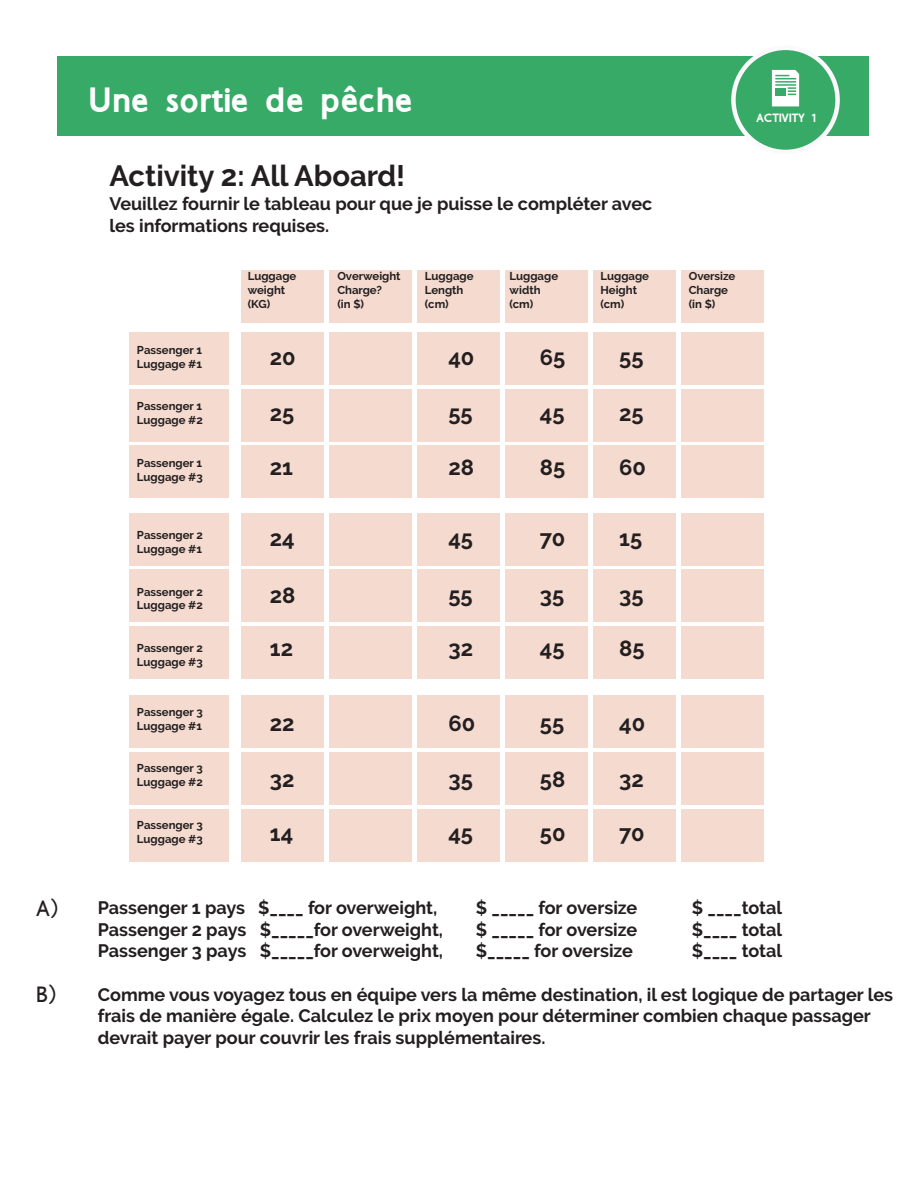
<style>
.page{position:relative;width:918px;height:1188px;background:#fff}
.page>*{position:absolute;margin:0;border:0;box-sizing:border-box;transform-origin:0 0}
.t1{font:700 35.7px "Aboriginal Sans";color:#fff}
.t2{font:700 29.25px "Raleway";color:#231f20}
.t3{font:22.5px "Aboriginal Sans";color:#231f20}
.t4{font:700 21.9px "Raleway";color:#231f20}
.t5{font:700 18px/21.6px "Raleway";color:#231f20}
.t6{font:700 12.3px "Aboriginal Sans";color:#fff}
.t7{font:700 11.4px/13.6px "Raleway";color:#231f20}
</style>
<div class="page">
<div style="left:129px;top:446px;width:100px;height:52px;background:#f4dacf"></div>
<div style="left:129px;top:389px;width:100px;height:52px;background:#f4dacf"></div>
<div style="left:129px;top:332px;width:100px;height:52px;background:#f4dacf"></div>
<div style="left:241px;top:270px;width:83px;height:52px;background:#f4dacf"></div>
<div style="left:329px;top:270px;width:83px;height:52px;background:#f4dacf"></div>
<div style="left:417px;top:270px;width:83px;height:52px;background:#f4dacf"></div>
<div style="left:505px;top:270px;width:83px;height:52px;background:#f4dacf"></div>
<div style="left:593px;top:270px;width:83px;height:52px;background:#f4dacf"></div>
<div style="left:681px;top:270px;width:83px;height:52px;background:#f4dacf"></div>
<div style="left:241px;top:332px;width:83px;height:52px;background:#f4dacf"></div>
<div style="left:329px;top:332px;width:83px;height:52px;background:#f4dacf"></div>
<div style="left:417px;top:332px;width:83px;height:52px;background:#f4dacf"></div>
<div style="left:505px;top:332px;width:83px;height:52px;background:#f4dacf"></div>
<div style="left:593px;top:332px;width:83px;height:52px;background:#f4dacf"></div>
<div style="left:681px;top:332px;width:83px;height:52px;background:#f4dacf"></div>
<div style="left:241px;top:389px;width:83px;height:52px;background:#f4dacf"></div>
<div style="left:329px;top:389px;width:83px;height:52px;background:#f4dacf"></div>
<div style="left:417px;top:389px;width:83px;height:52px;background:#f4dacf"></div>
<div style="left:505px;top:389px;width:83px;height:52px;background:#f4dacf"></div>
<div style="left:593px;top:389px;width:83px;height:52px;background:#f4dacf"></div>
<div style="left:681px;top:389px;width:83px;height:52px;background:#f4dacf"></div>
<div style="left:241px;top:446px;width:83px;height:52px;background:#f4dacf"></div>
<div style="left:329px;top:446px;width:83px;height:52px;background:#f4dacf"></div>
<div style="left:417px;top:446px;width:83px;height:52px;background:#f4dacf"></div>
<div style="left:505px;top:446px;width:83px;height:52px;background:#f4dacf"></div>
<div style="left:593px;top:446px;width:83px;height:52px;background:#f4dacf"></div>
<div style="left:681px;top:446px;width:83px;height:52px;background:#f4dacf"></div>
<div style="left:129px;top:627px;width:100px;height:52px;background:#f4dacf"></div>
<div style="left:129px;top:570px;width:100px;height:52px;background:#f4dacf"></div>
<div style="left:129px;top:513px;width:100px;height:52px;background:#f4dacf"></div>
<div style="left:241px;top:513px;width:83px;height:52px;background:#f4dacf"></div>
<div style="left:329px;top:513px;width:83px;height:52px;background:#f4dacf"></div>
<div style="left:417px;top:513px;width:83px;height:52px;background:#f4dacf"></div>
<div style="left:505px;top:513px;width:83px;height:52px;background:#f4dacf"></div>
<div style="left:593px;top:513px;width:83px;height:52px;background:#f4dacf"></div>
<div style="left:681px;top:513px;width:83px;height:52px;background:#f4dacf"></div>
<div style="left:241px;top:570px;width:83px;height:52px;background:#f4dacf"></div>
<div style="left:329px;top:570px;width:83px;height:52px;background:#f4dacf"></div>
<div style="left:417px;top:570px;width:83px;height:52px;background:#f4dacf"></div>
<div style="left:505px;top:570px;width:83px;height:52px;background:#f4dacf"></div>
<div style="left:593px;top:570px;width:83px;height:52px;background:#f4dacf"></div>
<div style="left:681px;top:570px;width:83px;height:52px;background:#f4dacf"></div>
<div style="left:241px;top:627px;width:83px;height:52px;background:#f4dacf"></div>
<div style="left:329px;top:627px;width:83px;height:52px;background:#f4dacf"></div>
<div style="left:417px;top:627px;width:83px;height:52px;background:#f4dacf"></div>
<div style="left:505px;top:627px;width:83px;height:52px;background:#f4dacf"></div>
<div style="left:593px;top:627px;width:83px;height:52px;background:#f4dacf"></div>
<div style="left:681px;top:627px;width:83px;height:52px;background:#f4dacf"></div>
<div style="left:129px;top:809px;width:100px;height:52px;background:#f4dacf"></div>
<div style="left:129px;top:752px;width:100px;height:52px;background:#f4dacf"></div>
<div style="left:129px;top:695px;width:100px;height:53px;background:#f4dacf"></div>
<div style="left:241px;top:695px;width:83px;height:53px;background:#f4dacf"></div>
<div style="left:329px;top:695px;width:83px;height:53px;background:#f4dacf"></div>
<div style="left:417px;top:695px;width:83px;height:53px;background:#f4dacf"></div>
<div style="left:505px;top:695px;width:83px;height:53px;background:#f4dacf"></div>
<div style="left:593px;top:695px;width:83px;height:53px;background:#f4dacf"></div>
<div style="left:681px;top:695px;width:83px;height:53px;background:#f4dacf"></div>
<div style="left:241px;top:752px;width:83px;height:52px;background:#f4dacf"></div>
<div style="left:329px;top:752px;width:83px;height:52px;background:#f4dacf"></div>
<div style="left:417px;top:752px;width:83px;height:52px;background:#f4dacf"></div>
<div style="left:505px;top:752px;width:83px;height:52px;background:#f4dacf"></div>
<div style="left:593px;top:752px;width:83px;height:52px;background:#f4dacf"></div>
<div style="left:681px;top:752px;width:83px;height:52px;background:#f4dacf"></div>
<div style="left:241px;top:809px;width:83px;height:52px;background:#f4dacf"></div>
<div style="left:329px;top:809px;width:83px;height:52px;background:#f4dacf"></div>
<div style="left:417px;top:809px;width:83px;height:52px;background:#f4dacf"></div>
<div style="left:505px;top:809px;width:83px;height:52px;background:#f4dacf"></div>
<div style="left:593px;top:809px;width:83px;height:52px;background:#f4dacf"></div>
<div style="left:681px;top:809px;width:83px;height:52px;background:#f4dacf"></div>
<div style="left:57px;top:56px;width:812px;height:80px;background:#38aa68"></div>
<div style="left:733px;top:48px;width:105px;height:104px;background:#38aa68;border-radius:50%"></div>
<div style="left:731px;top:46px;width:109px;height:108px;border:4px solid #faf9fb;border-radius:50%"></div>
<svg style="left:772px;top:70px;width:27px;height:36px"></svg>
<hr style="left:775px;top:81px;width:21px;height:2px;background:#38aa68">
<hr style="left:775px;top:84px;width:21px;height:2px;background:#38aa68">
<div style="left:775px;top:88px;width:11px;height:7px;background:#38aa68"></div>
<p class="t3" style="left:36px;top:892px;width:24px">A)</p>
<p class="t3" style="left:36px;top:978px;width:22px">B)</p>
<h1 class="t1" style="left:89px;top:74px;width:326px">Une sortie de pêche</h1>
<h2 class="t2" style="left:109px;top:159px;width:297px">Activity 2: All Aboard!</h2>
<p class="t5" style="left:109px;top:193px;width:545px">Veuillez fournir le tableau pour que je puisse le compléter avec les informations requises.</p>
<p class="t7" style="left:137px;top:343px;width:67px">Passenger 1<br>Luggage #1</p>
<p class="t7" style="left:137px;top:399px;width:67px">Passenger 1<br>Luggage #2</p>
<p class="t7" style="left:137px;top:456px;width:67px">Passenger 1<br>Luggage #3</p>
<p class="t7" style="left:137px;top:529px;width:67px">Passenger 2<br>Luggage #1</p>
<p class="t7" style="left:137px;top:585px;width:67px">Passenger 2<br>Luggage #2</p>
<p class="t7" style="left:137px;top:642px;width:67px">Passenger 2<br>Luggage #3</p>
<p class="t7" style="left:137px;top:705px;width:67px">Passenger 3<br>Luggage #1</p>
<p class="t7" style="left:137px;top:761px;width:67px">Passenger 3<br>Luggage #2</p>
<p class="t7" style="left:137px;top:818px;width:67px">Passenger 3<br>Luggage #3</p>
<p class="t7" style="left:248px;top:269px;width:50px">Luggage weight (KG)</p>
<p class="t4" style="left:270px;top:345px;width:27px">20</p>
<p class="t4" style="left:270px;top:401px;width:26px">25</p>
<p class="t4" style="left:270px;top:454px;width:25px">21</p>
<p class="t4" style="left:270px;top:526px;width:26px">24</p>
<p class="t4" style="left:270px;top:582px;width:27px">28</p>
<p class="t4" style="left:270px;top:636px;width:25px">12</p>
<p class="t4" style="left:270px;top:711px;width:26px">22</p>
<p class="t4" style="left:270px;top:767px;width:26px">32</p>
<p class="t4" style="left:270px;top:821px;width:25px">14</p>
<p class="t7" style="left:337px;top:269px;width:65px">Overweight<br>Charge?<br>(in $)</p>
<p class="t7" style="left:425px;top:269px;width:50px">Luggage<br>Length (cm)</p>
<p class="t7" style="left:510px;top:269px;width:50px">Luggage width (cm)</p>
<p class="t7" style="left:601px;top:269px;width:50px">Luggage<br>Height (cm)</p>
<p class="t7" style="left:689px;top:269px;width:48px">Oversize<br>Charge (in $)</p>
<p class="t4" style="left:448px;top:345px;width:27px">40</p>
<p class="t4" style="left:448px;top:401px;width:26px">55</p>
<p class="t4" style="left:448px;top:454px;width:27px">28</p>
<p class="t4" style="left:448px;top:526px;width:26px">45</p>
<p class="t4" style="left:448px;top:582px;width:26px">55</p>
<p class="t4" style="left:448px;top:636px;width:26px">32</p>
<p class="t4" style="left:448px;top:711px;width:28px">60</p>
<p class="t4" style="left:448px;top:767px;width:26px">35</p>
<p class="t4" style="left:448px;top:821px;width:26px">45</p>
<p class="t4" style="left:540px;top:345px;width:27px">65</p>
<p class="t4" style="left:540px;top:401px;width:26px">45</p>
<p class="t4" style="left:540px;top:454px;width:27px">85</p>
<p class="t4" style="left:540px;top:526px;width:27px">70</p>
<p class="t4" style="left:540px;top:582px;width:26px">35</p>
<p class="t4" style="left:540px;top:636px;width:26px">45</p>
<p class="t4" style="left:540px;top:711px;width:26px">55</p>
<p class="t4" style="left:540px;top:767px;width:27px">58</p>
<p class="t4" style="left:540px;top:821px;width:27px">50</p>
<p class="t4" style="left:619px;top:345px;width:26px">55</p>
<p class="t4" style="left:619px;top:401px;width:26px">25</p>
<p class="t4" style="left:619px;top:454px;width:28px">60</p>
<p class="t4" style="left:619px;top:526px;width:24px">15</p>
<p class="t4" style="left:619px;top:582px;width:26px">35</p>
<p class="t4" style="left:619px;top:636px;width:27px">85</p>
<p class="t4" style="left:619px;top:711px;width:27px">40</p>
<p class="t4" style="left:619px;top:767px;width:26px">32</p>
<p class="t4" style="left:619px;top:821px;width:27px">70</p>
<p class="t6" style="left:756px;top:109px;width:63px">ACTIVITY 1</p>
<p class="t5" style="left:98px;top:897px;width:341px">Passenger 1 pays $____ for overweight,</p>
<p class="t5" style="left:476px;top:897px;width:163px">$ _____ for oversize</p>
<p class="t5" style="left:692px;top:897px;width:92px">$ ____total</p>
<p class="t5" style="left:98px;top:919px;width:347px">Passenger 2 pays $_____for overweight,</p>
<p class="t5" style="left:476px;top:919px;width:163px">$ _____ for oversize</p>
<p class="t5" style="left:692px;top:919px;width:92px">$____ total</p>
<p class="t5" style="left:98px;top:940px;width:347px">Passenger 3 pays $_____for overweight,</p>
<p class="t5" style="left:476px;top:940px;width:159px">$_____ for oversize</p>
<p class="t5" style="left:692px;top:940px;width:92px">$____ total</p>
<p class="t5" style="left:98px;top:983px;width:797px">Comme vous voyagez tous en équipe vers la même destination, il est logique de partager les frais de manière égale. Calculez le prix moyen pour déterminer combien chaque passager devrait payer pour couvrir les frais supplémentaires.</p>
</div>
